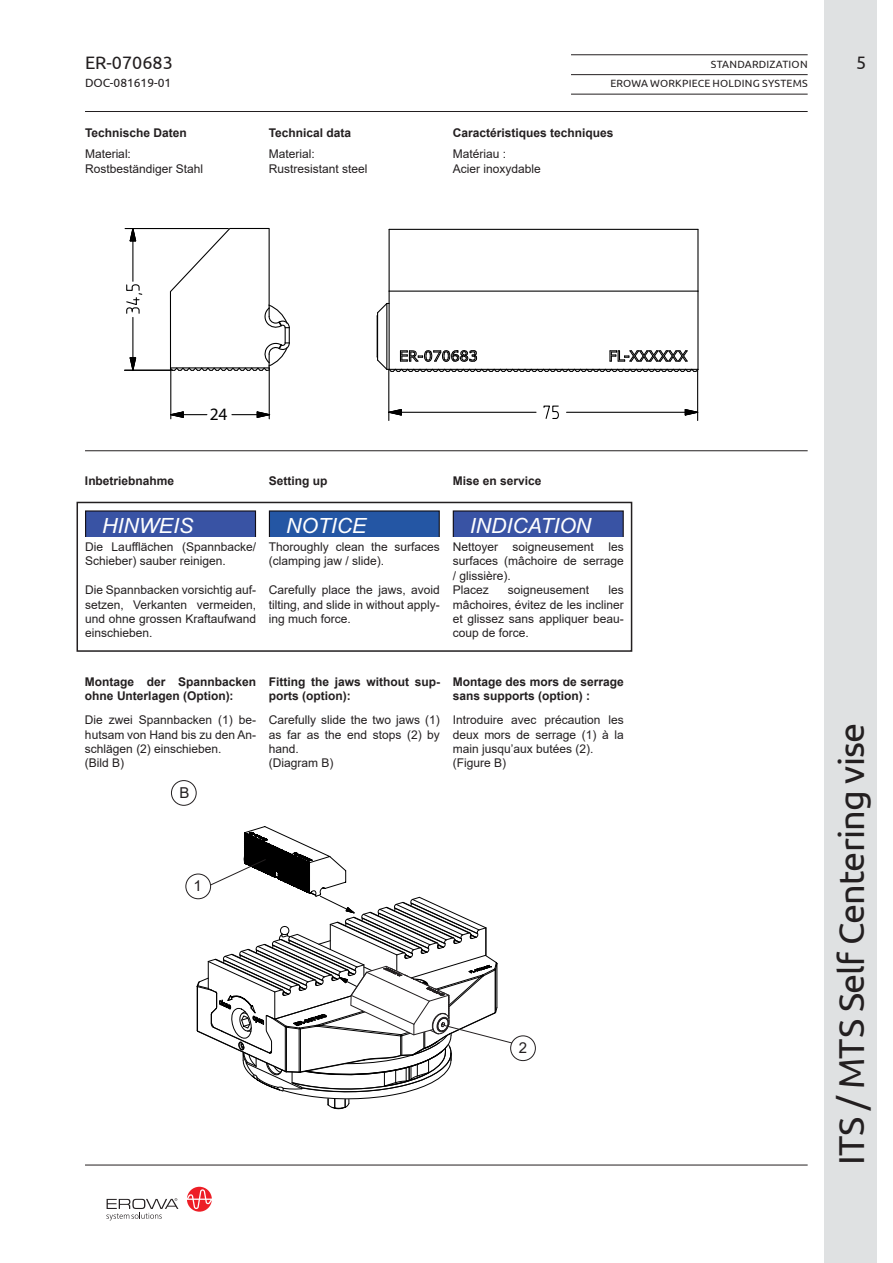
<style>
.page{position:relative;width:893px;height:1263px;background:#fff}
.page>*{position:absolute;margin:0;border:0;box-sizing:border-box;transform-origin:0 0}
.t1{font:36px "Ubuntu";letter-spacing:-.025em;color:#231f20}
.t2{font:italic 21px "Arial";color:#fff}
.t3{font:18px "Ubuntu";color:#231f20}
.t4{font:17.4px "Myriad Pro";color:#000}
.t5{font:15px "Arial";color:#231f20}
.t6{font:12px/14.4px "Arial";color:#231f20}
.t7{font:700 12px/14.4px "Arial";color:#231f20}
.t8{font:12px "Ubuntu";color:#231f20}
.t9{font:10.5px "Ubuntu";letter-spacing:.02em;color:#231f20}
</style>
<div class="page">
<div style="left:824px;top:0;width:52px;height:1263px;background:#dfe1e2"></div>
<svg style="left:187px;top:1187px;width:25px;height:25px"></svg>
<svg style="left:106px;top:1198px;width:72px;height:22px"></svg>
<hr style="left:571px;top:54px;width:237px;height:1px;background:#231f20">
<hr style="left:571px;top:74px;width:237px;height:1px;background:#231f20">
<hr style="left:571px;top:94px;width:237px;height:1px;background:#231f20">
<hr style="left:85px;top:1165px;width:723px;height:1px;background:#231f20">
<hr style="left:85px;top:111px;width:723px;height:1px;background:#231f20">
<svg style="left:124px;top:227px;width:575px;height:194px"></svg>
<hr style="left:389px;top:229px;width:309px;height:1px;background:#000">
<hr style="left:389px;top:229px;width:1px;height:62px;background:#000">
<hr style="left:697px;top:229px;width:1px;height:62px;background:#000">
<hr style="left:389px;top:291px;width:309px;height:1px;background:#000">
<hr style="left:697px;top:291px;width:1px;height:78px;background:#000">
<hr style="left:389px;top:291px;width:1px;height:78px;background:#000">
<svg style="left:376px;top:302px;width:323px;height:71px"></svg>
<svg style="left:543px;top:405px;width:16px;height:15px"></svg>
<svg style="left:684px;top:408px;width:15px;height:8px"></svg>
<svg style="left:387px;top:408px;width:15px;height:8px"></svg>
<hr style="left:566px;top:412px;width:132px;height:1px;background:#000">
<hr style="left:389px;top:412px;width:147px;height:1px;background:#000">
<hr style="left:697px;top:369px;width:1px;height:52px;background:#000">
<hr style="left:388px;top:370px;width:1px;height:51px;background:#000">
<hr style="left:170px;top:291px;width:1px;height:79px;background:#000">
<svg style="left:169px;top:227px;width:62px;height:66px"></svg>
<hr style="left:230px;top:228px;width:39px;height:1px;background:#000">
<hr style="left:269px;top:228px;width:1px;height:80px;background:#000">
<svg style="left:125px;top:284px;width:18px;height:30px"></svg>
<svg style="left:256px;top:411px;width:15px;height:8px"></svg>
<svg style="left:169px;top:411px;width:15px;height:8px"></svg>
<hr style="left:232px;top:414px;width:38px;height:1px;background:#000">
<hr style="left:171px;top:414px;width:36px;height:1px;background:#000">
<hr style="left:269px;top:368px;width:1px;height:51px;background:#000">
<hr style="left:170px;top:370px;width:1px;height:49px;background:#000">
<svg style="left:129px;top:357px;width:8px;height:15px"></svg>
<svg style="left:129px;top:227px;width:8px;height:15px"></svg>
<hr style="left:132px;top:317px;width:1px;height:53px;background:#000">
<hr style="left:132px;top:230px;width:1px;height:51px;background:#000">
<hr style="left:125px;top:370px;width:47px;height:1px;background:#000">
<hr style="left:125px;top:228px;width:103px;height:1px;background:#000">
<svg style="left:169px;top:304px;width:121px;height:68px"></svg>
<hr style="left:171px;top:367px;width:98px;height:1px;background:#000">
<hr style="left:85px;top:450px;width:723px;height:1px;background:#231f20">
<div style="left:171px;top:780px;width:26px;height:26px;border:1px solid #231f20;border-radius:50%"></div>
<div style="left:185px;top:874px;width:26px;height:25px;border:1px solid #231f20;border-radius:50%"></div>
<svg style="left:196px;top:826px;width:320px;height:284px"></svg>
<div style="left:511px;top:1036px;width:24px;height:25px;background:#fff;border-radius:50%"></div>
<div style="left:510px;top:1035px;width:26px;height:26px;border:1px solid #231f20;border-radius:50%"></div>
<div style="left:77px;top:502px;width:555px;height:150px;border:2px solid #231f20"></div>
<svg style="left:85px;top:510px;width:171px;height:27px;background:#3a529d"></svg>
<svg style="left:269px;top:510px;width:171px;height:27px;background:#26549d"></svg>
<svg style="left:453px;top:510px;width:171px;height:27px;background:#3a529d"></svg>
<h3 class="t3" style="left:85px;top:52px;width:89px">ER-070683</h3>
<p class="t9" style="left:711px;top:58px;width:98px">STANDARDIZATION</p>
<h3 class="t3" style="left:856px;top:52px;width:12px">5</h3>
<p class="t8" style="left:85px;top:76px;width:88px">DOC-081619-01</p>
<p class="t9" style="left:610px;top:78px;width:199px">EROWA WORKPIECE HOLDING SYSTEMS</p>
<p class="t7" style="left:85px;top:125px;width:103px">Technische Daten</p>
<p class="t6" style="left:85px;top:147px;width:119px">Material:<br>Rostbeständiger Stahl</p>
<p class="t7" style="left:269px;top:125px;width:84px">Technical data</p>
<p class="t6" style="left:269px;top:147px;width:100px">Material:<br>Rustresistant steel</p>
<p class="t7" style="left:453px;top:125px;width:162px">Caractéristiques techniques</p>
<p class="t6" style="left:453px;top:147px;width:89px">Matériau :<br>Acier inoxydable</p>
<h3 class="t4" style="left:210px;top:404px;width:19px">24</h3>
<p class="t7" style="left:85px;top:474px;width:91px">Inbetriebnahme</p>
<h2 class="t2" style="left:102px;top:514px;width:92px">HINWEIS</h2>
<p class="t6" style="left:85px;top:540px;width:173px">Die Laufflächen (Spannbacke/<br>Schieber) sauber reinigen.</p>
<p class="t6" style="left:85px;top:583px;width:173px;text-align:justify">Die Spannbacken vorsichtig auf&shy;setzen, Verkanten vermeiden, und ohne grossen Kraftaufwand einschieben.</p>
<p class="t7" style="left:269px;top:474px;width:60px">Setting up</p>
<h2 class="t2" style="left:286px;top:514px;width:82px">NOTICE</h2>
<p class="t6" style="left:269px;top:540px;width:173px">Thoroughly clean the surfaces (clamping jaw / slide).</p>
<p class="t6" style="left:269px;top:583px;width:173px;text-align:justify">Carefully place the jaws, avoid tilting, and slide in without apply&shy;ing much force.</p>
<p class="t7" style="left:453px;top:474px;width:90px">Mise en service</p>
<h2 class="t2" style="left:470px;top:514px;width:123px">INDICATION</h2>
<p class="t6" style="left:453px;top:540px;width:173px">Nettoyer soigneusement les surfaces (mâchoire de serrage / glissière).<br>Placez</p>
<p class="t6" style="left:453px;top:583px;width:173px;text-align:justify;text-indent:156px">les mâchoires, évitez de les incliner et glissez sans appliquer beau&shy;coup de force.</p>
<p class="t6" style="left:508px;top:583px;width:83px">soigneusement</p>
<p class="t7" style="left:85px;top:675px;width:173px">Montage der Spannbacken ohne Unterlagen (Option):</p>
<p class="t6" style="left:85px;top:713px;width:173px">Die zwei Spannbacken (1) be&shy;hutsam von Hand bis zu den An&shy;schlägen (2) einschieben.<br>(Bild B)</p>
<p class="t5" style="left:179px;top:784px;width:12px">B</p>
<p class="t7" style="left:269px;top:675px;width:173px">Fitting the jaws without sup&shy;ports (option):</p>
<p class="t6" style="left:269px;top:713px;width:173px">Carefully slide the two jaws (1) as far as the end stops (2) by hand.<br>(Diagram B)</p>
<p class="t7" style="left:453px;top:675px;width:173px">Montage des mors de serrage sans supports (option) :</p>
<p class="t6" style="left:453px;top:713px;width:173px">Introduire avec précaution les deux mors de serrage (1) à la main jusqu’aux butées (2). (Figure B)</p>
<p class="t5" style="left:193px;top:878px;width:10px">1</p>
<p class="t5" style="left:519px;top:1040px;width:10px">2</p>
<h1 class="t1" style="left:830px;top:1165px;width:444px;rotate:-90deg">ITS / MTS Self Centering vise</h1>
</div>
